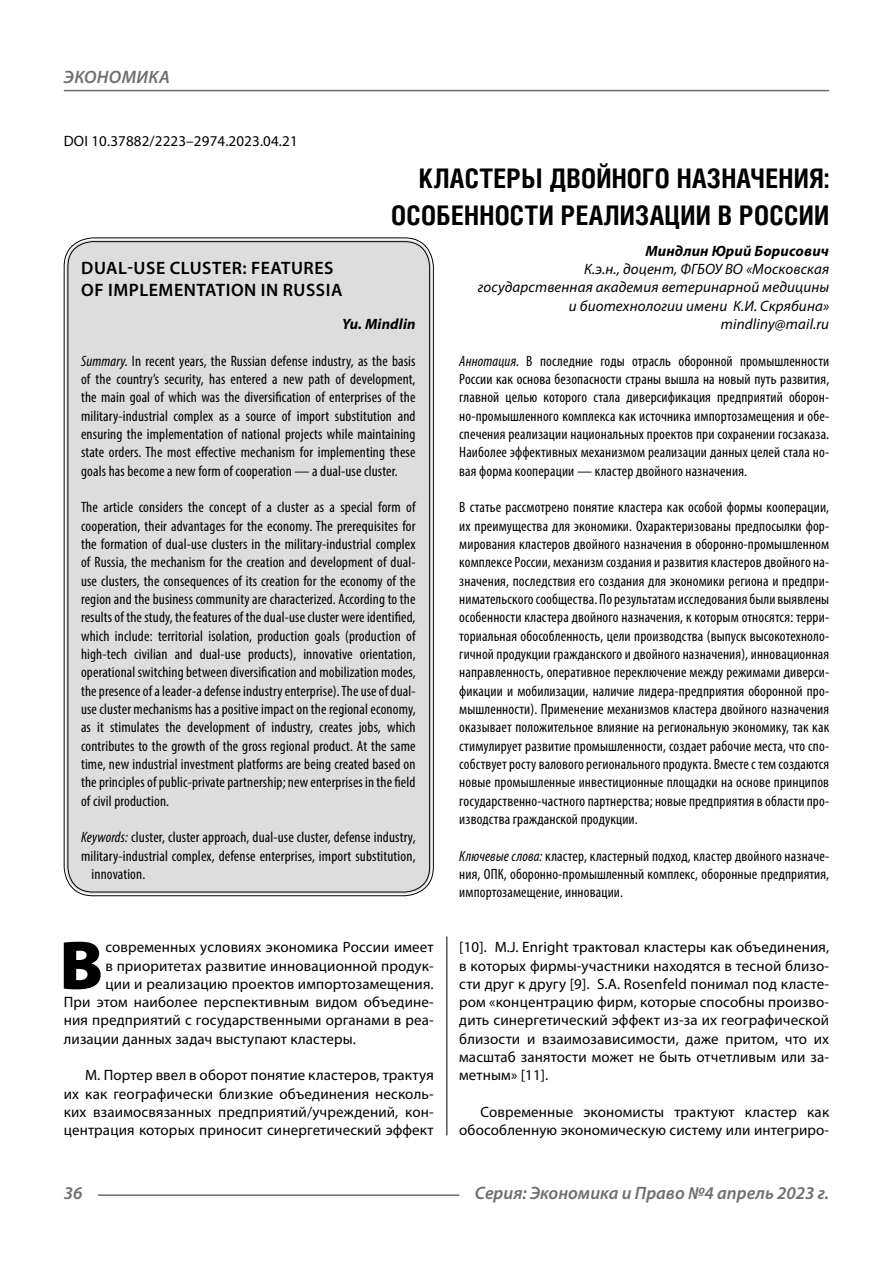
<style>
.page{position:relative;width:893px;height:1263px;background:#fff}
.page>*{position:absolute;margin:0;border:0;box-sizing:border-box;transform-origin:0 0}
.Bukvica{font:900 69.3px "Myriad Pro";color:#000}
.Header{font:700 27px/37.5px "Helios Cond C";letter-spacing:.01em;color:#000;text-align:right}
.Header-eng{font:600 18px/21.6px "Myriad Pro";letter-spacing:.03em;color:#000}
.t1{font:italic 600 18px "Myriad Pro";color:#6e6e6e}
.Annotation-rus{font:condensed 15px/18.3px "Myriad Pro";letter-spacing:.01em;color:#000;text-align:justify}
.Annotation-eng{font:condensed 15px/18.3px "Myriad Pro";letter-spacing:.01em;color:#000;text-align:justify}
.Normal{font:15px/18.3px "Myriad Pro";letter-spacing:.01em;color:#000;text-align:justify}
.Bukvica-2{font:15px "Myriad Pro";letter-spacing:.01em;color:#000}
.Author-doc{font:italic 15px/18.3px "Myriad Pro";letter-spacing:.01em;color:#000;text-align:right}
.DOI{font:15px "Myriad Pro";letter-spacing:.01em;color:#000}
.Author{font:italic 700 15px "Myriad Pro";letter-spacing:.01em;color:#000}
.Author-email{font:italic 15px "Myriad Pro";letter-spacing:.01em;color:#000}
.Author-eng{font:italic 700 15px "Myriad Pro";letter-spacing:.01em;color:#000}
.s1{font-style:italic}
</style>
<div class="page">
<hr style="left:446px;top:915px;width:1px;height:220px;background:#000">
<div style="left:66px;top:240px;width:365px;height:654px;background:#ddd;border-radius:27px"></div>
<hr style="left:98px;top:1194px;width:361px;height:2px;background:#6e6e6e">
<hr style="left:64px;top:90px;width:765px;height:1px;background:#6e6e6e">
<p class="t1" style="left:64px;top:66px;width:24px">Экономика</p>
<p class="DOI" style="left:64px;top:132px;width:235px">DOI 10.37882/2223–2974.2023.04.21</p>
<p class="Header" style="left:391px;top:159px;width:439px">КЛАСТЕРЫ ДВОЙНОГО НАЗНАЧЕНИЯ:<br>ОСОБЕННОСТИ РЕАЛИЗАЦИИ В РОССИИ</p>
<p class="Author" style="left:645px;top:241px;width:185px">Миндлин Юрий Борисович</p>
<p class="Author-doc" style="left:478px;top:260px;width:353px">К.э.н., доцент, ФГБОУ ВО «Московская государственная академия ветеринарной медицины и биотехнологии имени К.И. Скрябина»</p>
<p class="Author-email" style="left:721px;top:315px;width:110px">mindliny@mail.ru</p>
<p class="Annotation-rus" style="left:459px;top:351px;width:371px"><span class="s1">Аннотация.</span> В последние годы отрасль оборонной промышленности России как основа безопасности страны вышла на новый путь развития, главной целью которого стала диверсификация предприятий оборон&shy;но-промышленного комплекса как источника импортозамещения и обе&shy;спечения реализации национальных проектов при сохранении госзаказа.<br>Наиболее эффективных механизмом реализации данных целей стала но&shy;вая форма кооперации — кластер двойного назначения.</p>
<p class="Annotation-rus" style="left:459px;top:498px;width:371px">В статье рассмотрено понятие кластера как особой формы кооперации, их преимущества для экономики. Охарактеризованы предпосылки фор&shy;мирования кластеров двойного назначения в оборонно-промышленном комплексе России, механизм создания и развития кластеров двойного на&shy;значения, последствия его создания для экономики региона и предпри&shy;нимательского сообщества. По результатам исследования были выявлены особенности кластера двойного назначения, к которым относятся: терри&shy;ториальная обособленность, цели производства (выпуск высокотехноло&shy;гичной продукции гражданского и двойного назначения), инновационная направленность, оперативное переключение между режимами диверси&shy;фикации и мобилизации, наличие лидера-предприятия оборонной про&shy;мышленности). Применение механизмов кластера двойного назначения оказывает положительное влияние на региональную экономику, так как стимулирует развитие промышленности, создает рабочие места, что спо&shy;собствует росту валового регионального продукта. Вместе с тем создаются новые промышленные инвестиционные площадки на основе принципов государственно-частного партнерства; новые предприятия в области про&shy;изводства гражданской продукции.</p>
<p class="Annotation-rus" style="left:459px;top:846px;width:371px"><span class="s1">Ключевые слова:</span> кластер, кластерный подход, кластер двойного назначе&shy;ния, ОПК, оборонно-промышленный комплекс, оборонные предприятия, импортозамещение, инновации.</p>
<p class="Header-eng" style="left:81px;top:257px;width:263px">DUAL-USE CLUSTER: FEATURES<br>OF IMPLEMENTATION IN RUSSIA</p>
<p class="Author-eng" style="left:342px;top:314px;width:75px">Yu. Mindlin</p>
<p class="Annotation-eng" style="left:81px;top:351px;width:336px"><span class="s1">Summary.</span> In recent years, the Russian defense industry, as the basis of the country’s security, has entered a new path of development, the main goal of which was the diversification of enterprises of the military-industrial complex as a source of import substitution and ensuring the implementation of national projects while maintaining state orders. The most effective mechanism for implementing these goals has become a new form of cooperation — a dual-use cluster.</p>
<p class="Annotation-eng" style="left:81px;top:498px;width:336px">The article considers the concept of a cluster as a special form of cooperation, their advantages for the economy. The prerequisites for the formation of dual-use clusters in the military-industrial complex of Russia, the mechanism for the creation and development of dual&shy;use clusters, the consequences of its creation for the economy of the region and the business community are characterized. According to the results of the study, the features of the dual-use cluster were identified, which include: territorial isolation, production goals (production of high-tech civilian and dual-use products), innovative orientation, operational switching between diversification and mobilization modes, the presence of a leader-a defense industry enterprise). The use of dual&shy;use cluster mechanisms has a positive impact on the regional economy, as it stimulates the development of industry, creates jobs, which contributes to the growth of the gross regional product. At the same time, new industrial investment platforms are being created based on the principles of public-private partnership; new enterprises in the field of civil production.</p>
<p class="Annotation-eng" style="left:81px;top:828px;width:336px"><span class="s1">Keywords:</span> cluster, cluster approach, dual-use cluster, defense industry,</p>
<p class="Annotation-eng" style="left:81px;top:846px;width:336px">military-industrial complex, defense enterprises, import substitution,</p>
<p class="Annotation-eng" style="left:92px;top:864px;width:55px">innovation.</p>
<p class="Bukvica" style="left:59px;top:919px;width:45px">В</p>
<p class="Bukvica-2" style="left:105px;top:938px;width:330px">современных условиях экономика России имеет</p>
<p class="Bukvica-2" style="left:105px;top:956px;width:330px">в приоритетах развитие инновационной продук-</p>
<p class="Bukvica-2" style="left:105px;top:974px;width:330px">ции и реализацию проектов импортозамещения.</p>
<p class="Bukvica-2" style="left:64px;top:993px;width:371px">При этом наиболее перспективным видом объедине-</p>
<p class="Bukvica-2" style="left:64px;top:1011px;width:371px">ния предприятий с государственными органами в реа-</p>
<p class="Bukvica-2" style="left:64px;top:1029px;width:294px">лизации данных задач выступают кластеры.</p>
<p class="Normal" style="left:64px;top:1066px;width:371px;text-indent:21px">М. Портер ввел в оборот понятие кластеров, трактуя их как географически близкие объединения несколь&shy;ких взаимосвязанных предприятий/учреждений, кон&shy;центрация которых приносит синергетический эффект</p>
<p class="Normal" style="left:459px;top:938px;width:371px">[10]. M.J. Enright трактовал кластеры как объединения, в которых фирмы-участники находятся в тесной близо&shy;сти друг к другу [9]. S.A. Rosenfeld понимал под класте&shy;ром «концентрацию фирм, которые способны произво&shy;дить синергетический эффект из-за их географической близости и взаимозависимости, даже притом, что их масштаб занятости может не быть отчетливым или за&shy;метным» [11].</p>
<p class="Normal" style="left:459px;top:1103px;width:371px;text-align:right">Современные экономисты трактуют кластер как обособленную экономическую систему или интегриро-</p>
<p class="t1" style="left:64px;top:1182px;width:20px">36</p>
<p class="t1" style="left:475px;top:1182px;width:356px">Серия: Экономика и Право №4 апрель 2023 г.</p>
</div>
